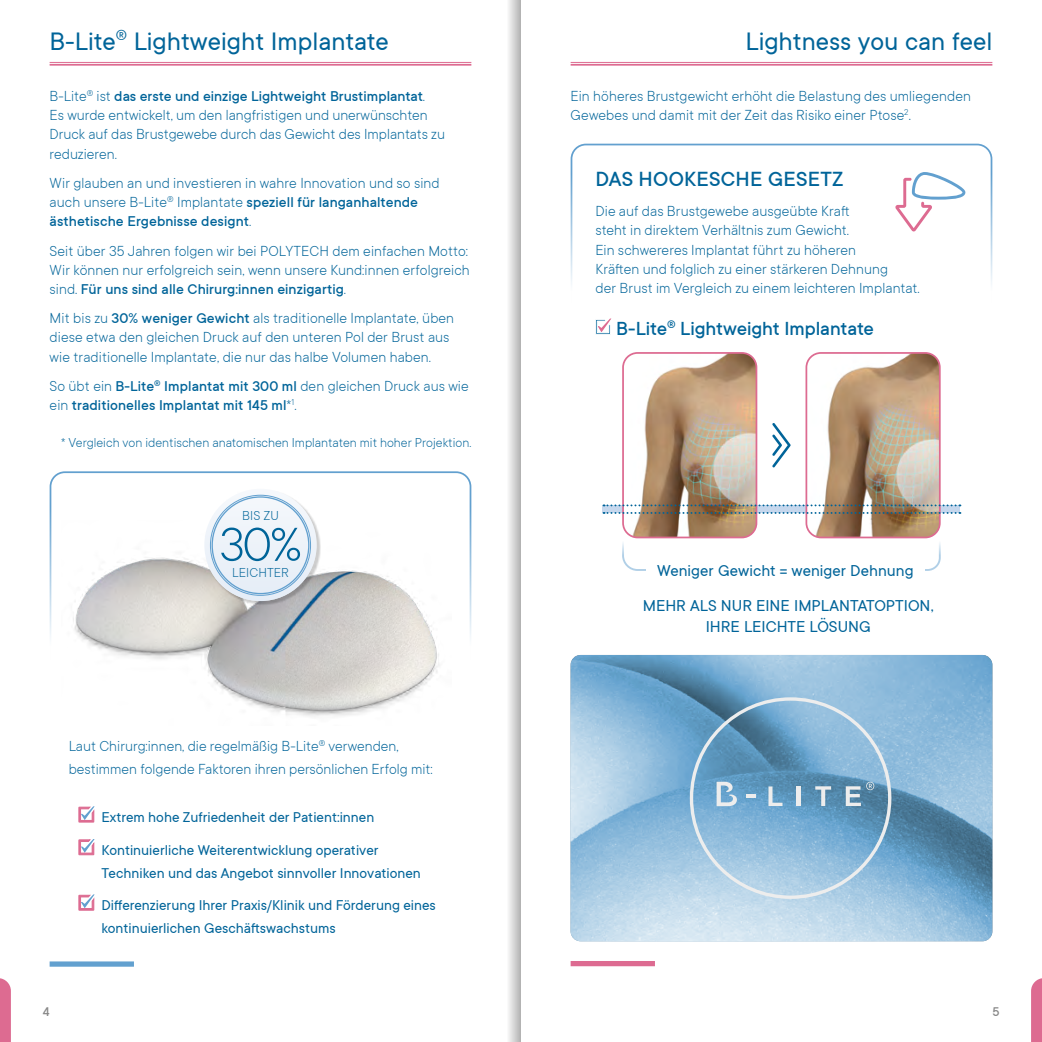
<style>
.page{position:relative;width:1042px;height:1042px;background:#fff}
.page>*{position:absolute;margin:0;border:0;box-sizing:border-box;transform-origin:0 0}
.t1{font:300 52.5px "TT Commons";color:#006499}
.Headline_Page{font:28px "TT Commons";color:#006499}
.t2{font:500 22.75px "TT Commons";letter-spacing:.01em;color:#006499}
.t3{font:500 21px "TT Commons";letter-spacing:-.005em;color:#006499}
.Copy{font:17.5px/21px "TT Commons";color:#006499;text-align:center}
.Einf__Abs{font:300 15.75px/19.2px "TT Commons";letter-spacing:.005em;color:#006499}
.Einf__Abs-2{font:15.75px/22.8px "TT Commons";color:#006499}
.t4{font:500 15.75px/19.2px "TT Commons";letter-spacing:.005em;color:#006499}
.Einf__Abs-3{font:300 14px "TT Commons";color:#006499}
.t5{font:500 14px "TT Commons";color:#878787}
.s1{font-weight:500}
.s2{font-weight:300}
.s3{font-weight:300;font-style:italic}
</style>
<div class="page">
<svg style="left:0;top:978px;width:11px;height:64px"></svg>
<svg style="left:1031px;top:978px;width:11px;height:64px"></svg>
<hr style="left:50px;top:62px;width:421px;height:1px;background:#dd6b91">
<hr style="left:50px;top:64px;width:421px;height:2px;background:#dd6b91">
<hr style="left:570px;top:62px;width:422px;height:1px;background:#dd6b91">
<hr style="left:570px;top:64px;width:422px;height:2px;background:#dd6b91">
<svg style="left:595px;top:318px;width:16px;height:17px"></svg>
<div style="left:602px;top:505px;width:358px;height:8px;background:#c5d7ed"></div>
<img style="left:808px;top:353px;width:132px;height:184px">
<div style="left:805px;top:352px;width:135px;height:186px;border:2px solid #dd6b91;border-radius:15px"></div>
<img style="left:625px;top:355px;width:131px;height:182px">
<div style="left:622px;top:352px;width:135px;height:186px;border:2px solid #dd6b91;border-radius:15px"></div>
<svg style="left:603px;top:512px;width:357px;height:2px"></svg>
<svg style="left:603px;top:504px;width:357px;height:2px"></svg>
<svg style="left:772px;top:423px;width:19px;height:44px"></svg>
<svg style="left:622px;top:537px;width:319px;height:34px"></svg>
<div style="left:646px;top:563px;width:279px;height:13px;background:#fff"></div>
<img style="left:206px;top:662px;width:234px;height:55px">
<div style="left:50px;top:961px;width:84px;height:5px;background:#62a0cf"></div>
<div style="left:570px;top:961px;width:85px;height:5px;background:#dd6b91"></div>
<svg style="left:49px;top:471px;width:423px;height:191px"></svg>
<svg style="left:570px;top:143px;width:423px;height:142px"></svg>
<svg style="left:78px;top:806px;width:17px;height:16px"></svg>
<svg style="left:78px;top:839px;width:17px;height:16px"></svg>
<svg style="left:78px;top:894px;width:17px;height:16px"></svg>
<img style="left:570px;top:655px;width:422px;height:286px">
<svg style="left:690px;top:697px;width:201px;height:202px;background:#84b0cf"></svg>
<div style="left:595px;top:163px;width:279px;height:30px;background:#fff"></div>
<svg style="left:895px;top:172px;width:70px;height:59px"></svg>
<div style="left:501px;top:0;width:20px;height:1042px;background:linear-gradient(to right,#fff,#bbb)"></div>
<p class="Headline_Page" style="left:50px;top:26px;width:341px">B-Lite<sup>®</sup> Lightweight Implantate</p>
<p class="Einf__Abs" style="left:50px;top:86px;width:397px">B-Lite<sup>®</sup> ist <span class="s1">das erste und einzige Lightweight Brustimplantat</span>.<br>Es wurde entwickelt, um den langfristigen und unerwünschten Druck auf das Brustgewebe durch das Gewicht des Implantats zu reduzieren.</p>
<p class="Einf__Abs" style="left:50px;top:173px;width:391px">Wir glauben an und investieren in wahre Innovation und so sind auch unsere B-Lite<sup>®</sup> Implantate <span class="s1">speziell für langanhaltende ästhetische Ergebnisse designt</span>.</p>
<p class="Einf__Abs" style="left:50px;top:241px;width:422px;text-align:justify">Seit über 35 Jahren folgen wir bei POLYTECH dem einfachen Motto:<br>Wir können nur erfolgreich sein, wenn unsere Kund:innen erfolgreich sind. <span class="s1">Für uns sind alle Chirurg:innen einzigartig</span>.</p>
<p class="Einf__Abs" style="left:50px;top:309px;width:406px">Mit bis zu <span class="s1">30% weniger Gewicht</span> als traditionelle Implantate, üben diese etwa den gleichen Druck auf den unteren Pol der Brust aus wie traditionelle Implantate, die nur das halbe Volumen haben.</p>
<p class="t4" style="left:50px;top:376px;width:421px"><span class="s2">So übt ein</span> B-Lite<sup>®</sup> Implantat mit 300 ml <span class="s2">den gleichen Druck aus wie ein</span> traditionelles Implantat mit 145 ml<span class="s2">*</span><sup>1</sup><span class="s3">.</span></p>
<p class="Einf__Abs-3" style="left:61px;top:435px;width:411px">* Vergleich von identischen anatomischen Implantaten mit hoher Projektion.</p>
<p class="Einf__Abs-3" style="left:242px;top:508px;width:38px">BIS ZU</p>
<p class="t1" style="left:219px;top:516px;width:84px">30%</p>
<p class="Einf__Abs-3" style="left:232px;top:565px;width:58px">LEICHTER</p>
<p class="Einf__Abs" style="left:69px;top:735px;width:365px;line-height:22.8px">Laut Chirurg:innen, die regelmäßig B-Lite<sup>®</sup> verwenden, bestimmen folgende Faktoren ihren persönlichen Erfolg mit:</p>
<p class="Einf__Abs-2" style="left:101px;top:806px;width:274px">Extrem hohe Zufriedenheit der Patient:innen</p>
<p class="Einf__Abs-2" style="left:101px;top:839px;width:321px">Kontinuierliche Weiterentwicklung operativer<br>Techniken und das Angebot sinnvoller Innovationen</p>
<p class="Einf__Abs-2" style="left:101px;top:894px;width:336px">Differenzierung Ihrer Praxis/Klinik und Förderung eines kontinuierlichen Geschäftswachstums</p>
<p class="Headline_Page" style="left:745px;top:26px;width:248px">Lightness you can feel</p>
<p class="Einf__Abs" style="left:570px;top:86px;width:402px">Ein höheres Brustgewicht erhöht die Belastung des umliegenden<br>Gewebes und damit mit der Zeit das Risiko einer Ptose<sup>2</sup>.</p>
<p class="t2" style="left:595px;top:166px;width:250px">DAS HOOKESCHE GESETZ</p>
<p class="Einf__Abs" style="left:595px;top:202px;width:325px">Die auf das Brustgewebe ausgeübte Kraft<br>steht in direktem Verhältnis zum Gewicht.<br>Ein schwereres Implantat führt zu höheren<br>Kräften und folglich zu einer stärkeren Dehnung<br>der Brust im Vergleich zu einem leichteren Implantat.</p>
<p class="t3" style="left:616px;top:316px;width:259px">B-Lite<sup>®</sup> Lightweight Implantate</p>
<p class="Copy" style="left:657px;top:560px;width:258px">Weniger Gewicht = weniger Dehnung</p>
<p class="Copy" style="left:643px;top:595px;width:292px">MEHR ALS NUR EINE IMPLANTATOPTION,<br>IHRE LEICHTE LÖSUNG</p>
<p class="t5" style="left:43px;top:1004px;width:8px">4</p>
<p class="t5" style="left:992px;top:1004px;width:9px">5</p>
</div>
